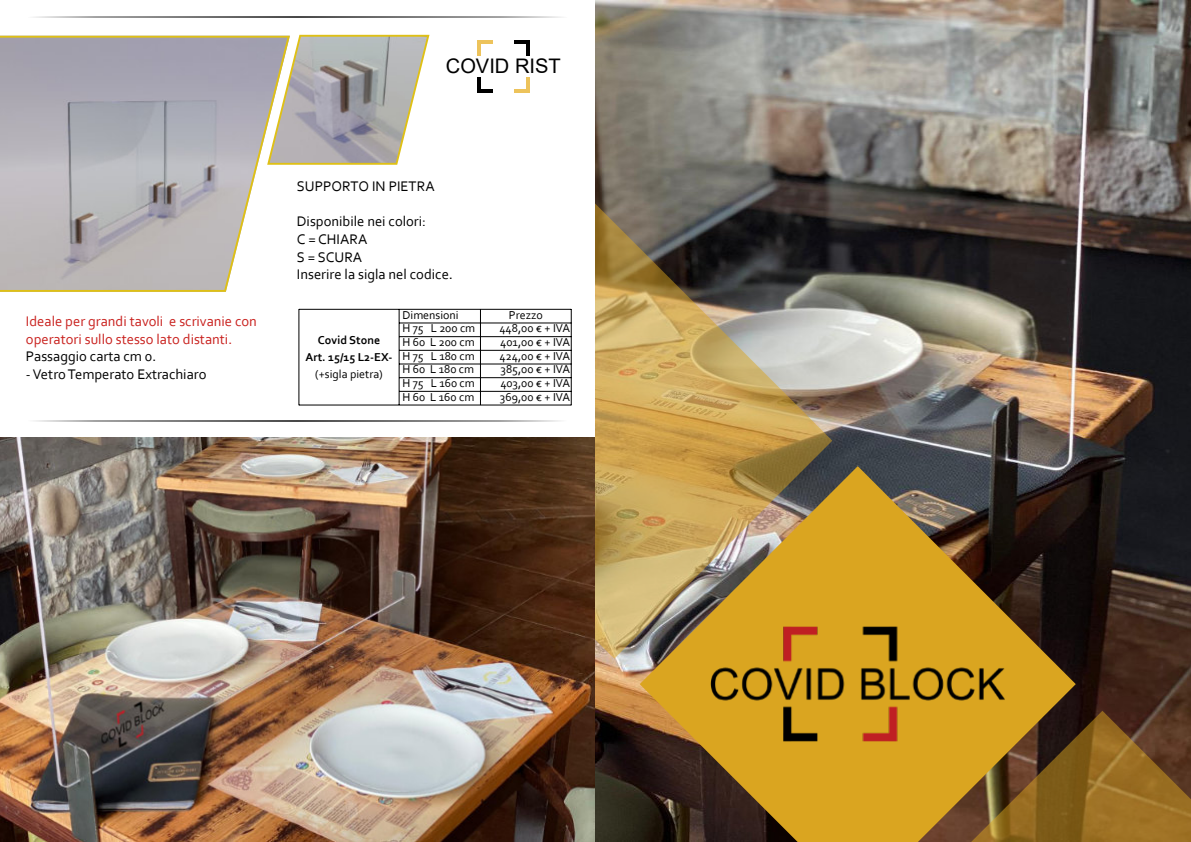
<style>
.page{position:relative;width:1191px;height:842px;background:#fff}
.page>*{position:absolute;margin:0;border:0;box-sizing:border-box;transform-origin:0 0}
.t1{font:20.1px "Arial";color:#000}
.t2{font:14.6px/17.6px "Corbel";color:#000}
.t3{font:14.6px/17.6px "Corbel";color:#c9211e}
.t4{font:12px "Corbel";color:#000}
.t5{font:700 12px/17px "Corbel";color:#000;text-align:center}
.s1{font-family:"Arial"}
</style>
<div class="page">
<hr style="left:477px;top:40px;width:4px;height:16px;background:#edc35b">
<hr style="left:477px;top:40px;width:16px;height:3px;background:#edc35b">
<hr style="left:514px;top:40px;width:16px;height:3px;background:#000">
<hr style="left:526px;top:40px;width:4px;height:16px;background:#000">
<hr style="left:526px;top:77px;width:4px;height:15px;background:#edc35b">
<hr style="left:514px;top:89px;width:16px;height:3px;background:#edc35b">
<hr style="left:477px;top:89px;width:16px;height:3px;background:#000">
<hr style="left:477px;top:77px;width:4px;height:15px;background:#000">
<hr style="left:299px;top:309px;width:1px;height:96px;background:#000">
<hr style="left:571px;top:309px;width:1px;height:96px;background:#000">
<hr style="left:399px;top:309px;width:1px;height:96px;background:#000">
<hr style="left:480px;top:309px;width:1px;height:96px;background:#000">
<hr style="left:299px;top:309px;width:272px;height:1px;background:#000">
<hr style="left:399px;top:323px;width:172px;height:1px;background:#000">
<hr style="left:399px;top:336px;width:172px;height:1px;background:#000">
<hr style="left:399px;top:350px;width:172px;height:1px;background:#000">
<hr style="left:399px;top:364px;width:172px;height:1px;background:#000">
<hr style="left:399px;top:377px;width:172px;height:1px;background:#000">
<hr style="left:399px;top:391px;width:172px;height:1px;background:#000">
<hr style="left:299px;top:405px;width:272px;height:1px;background:#000">
<svg style="left:266px;top:34px;width:164px;height:131px;background:#b5b3af"></svg>
<svg style="left:0;top:36px;width:290px;height:256px;background:#b8b5b8"></svg>
<svg style="left:34px;top:420px;width:527px;height:2px"></svg>
<svg style="left:33px;top:16px;width:529px;height:2px"></svg>
<img style="left:0;top:438px;width:595px;height:404px">
<img style="left:595px;top:0;width:596px;height:842px">
<svg style="left:640px;top:466px;width:435px;height:376px;background:#836321"></svg>
<svg style="left:884px;top:711px;width:307px;height:131px;background:#8e6721"></svg>
<img style="left:595px;top:139px;width:237px;height:520px">
<img style="left:694px;top:619px;width:327px;height:130px">
<h1 class="t1" style="left:446px;top:59px;width:116px">COVID RIST</h1>
<p class="t3" style="left:26px;top:314px;width:233px">Ideale per grandi tavoli e scrivanie con operatori sullo stesso lato distanti.</p>
<p class="t2" style="left:26px;top:349px;width:132px">Passaggio carta cm 0.</p>
<p class="t2" style="left:26px;top:367px;width:182px">- Vetro Temperato Extrachiaro</p>
<p class="t2" style="left:297px;top:179px;width:139px">SUPPORTO IN PIETRA</p>
<p class="t2" style="left:297px;top:214px;width:158px">Disponibile nei colori:<br>C = CHIARA<br>S = SCURA<br>Inserire la sigla nel codice<span class="s1">.</span></p>
<p class="t5" style="left:305px;top:333px;width:88px">Covid Stone<br>Art. 15/15 L2-EX-</p>
<p class="t4" style="left:315px;top:369px;width:69px">(+sigla pietra)</p>
<p class="t4" style="left:402px;top:310px;width:58px">Dimensioni</p>
<p class="t4" style="left:509px;top:310px;width:35px">Prezzo</p>
<p class="t4" style="left:402px;top:324px;width:74px">H75 L200cm</p>
<p class="t4" style="left:499px;top:324px;width:72px">448,00 € + IVA</p>
<p class="t4" style="left:402px;top:337px;width:74px">H60 L200cm</p>
<p class="t4" style="left:500px;top:337px;width:71px">401,00 € + IVA</p>
<p class="t4" style="left:402px;top:351px;width:74px">H75 L180cm</p>
<p class="t4" style="left:499px;top:351px;width:72px">424,00 € + IVA</p>
<p class="t4" style="left:402px;top:365px;width:73px">H60 L180cm</p>
<p class="t4" style="left:500px;top:365px;width:71px">385,00 € + IVA</p>
<p class="t4" style="left:402px;top:378px;width:74px">H75 L160cm</p>
<p class="t4" style="left:500px;top:378px;width:71px">403,00 € + IVA</p>
<p class="t4" style="left:402px;top:392px;width:73px">H60 L160cm</p>
<p class="t4" style="left:500px;top:392px;width:72px">369,00 € + IVA</p>
</div>
